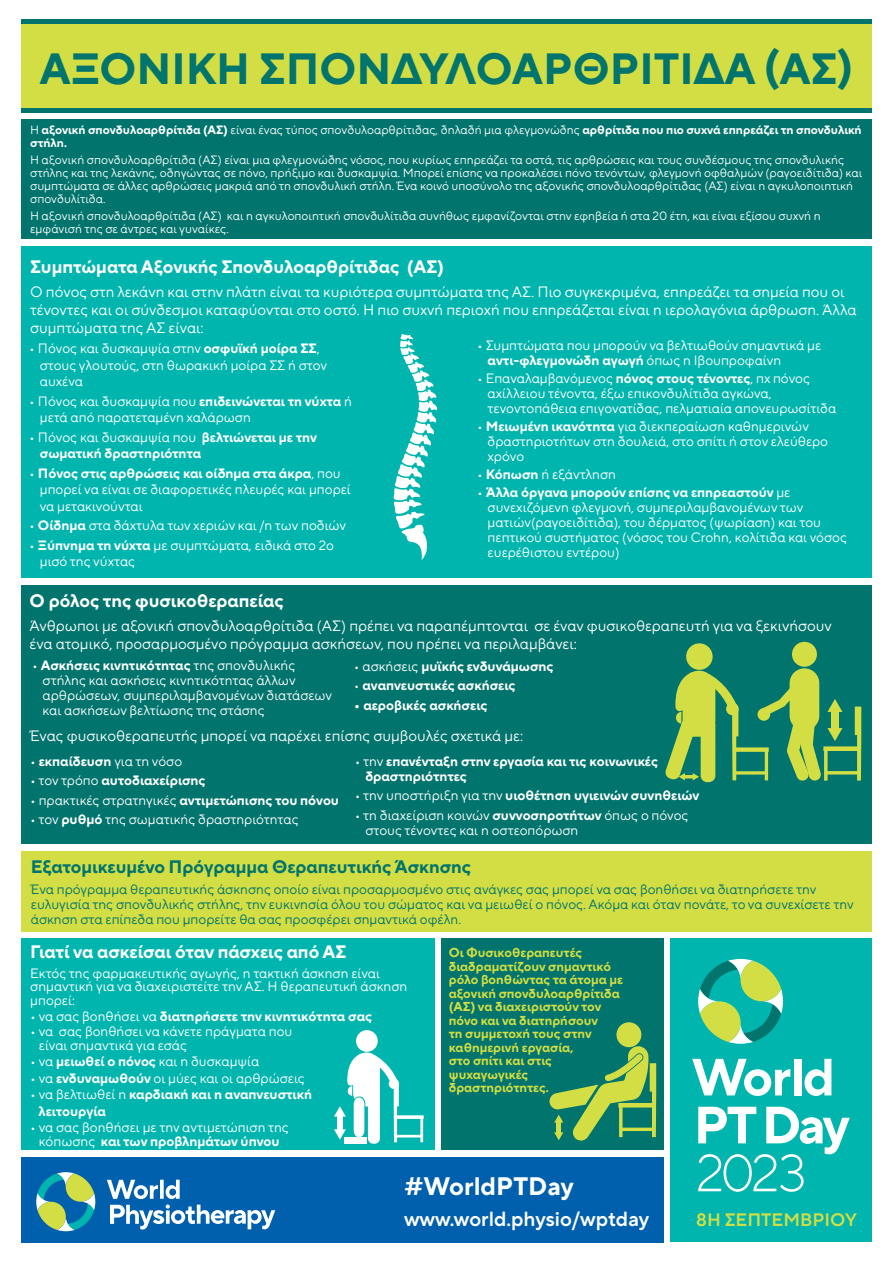
<style>
.page{position:relative;width:893px;height:1263px;background:#fff}
.page>*{position:absolute;margin:0;border:0;box-sizing:border-box;transform-origin:0 0}
.t1{font:700 43.5px "TT Norms Pro";color:#00746d}
.t2{font:700 25.2px "TT Norms Pro";color:#fff}
.t3{font:600 20.4px "TT Norms Pro";color:#fff}
.t4{font:700 18px "TT Norms Pro";color:#fff}
.t5{font:700 18px "TT Norms Pro";color:#00746d}
.t6{font:600 18px "TT Norms Pro";color:#d2de43}
.t7{font:15px/18px "TT Norms Pro";color:#fff}
.t8{font:13.5px/15px "TT Norms Pro";color:#fff}
.t9{font:700 13.5px/16.5px "TT Norms Pro";color:#fff}
.t10{font:13.5px/15px "TT Norms Pro";color:#00746d}
.t11{font:700 12.9px/13.5px "TT Norms Pro";color:#d2de43}
.t12{font:12px/12.8px "TT Norms Pro";color:#fff}
.t13{font:700 12px/12.8px "TT Norms Pro";color:#fff}
.s1{font-weight:400}
.s2{font-weight:700}
</style>
<div class="page">
<div style="left:21px;top:246px;width:851px;height:332px;background:#00b5ae"></div>
<div style="left:21px;top:938px;width:413px;height:212px;background:#00b5ae"></div>
<div style="left:21px;top:24px;width:851px;height:85px;background:#d2de43"></div>
<hr style="left:21px;top:109px;width:851px;height:4px;background:#00746d">
<hr style="left:21px;top:19px;width:851px;height:4px;background:#00746d">
<div style="left:670px;top:938px;width:202px;height:304px;background:#00b5ae"></div>
<svg style="left:698px;top:959px;width:85px;height:85px"></svg>
<svg style="left:692px;top:1059px;width:98px;height:37px"></svg>
<div style="left:794px;top:1059px;width:8px;height:36px;background:#fff"></div>
<svg style="left:804px;top:1059px;width:27px;height:37px"></svg>
<svg style="left:698px;top:1107px;width:152px;height:85px"></svg>
<div style="left:21px;top:119px;width:851px;height:120px;background:#00746d"></div>
<div style="left:21px;top:585px;width:851px;height:259px;background:#00746d"></div>
<div style="left:441px;top:938px;width:222px;height:212px;background:#00746d"></div>
<div style="left:21px;top:851px;width:851px;height:80px;background:#d2de43"></div>
<div style="left:686px;top:643px;width:27px;height:27px;background:#d2de43;border-radius:50%"></div>
<svg style="left:393px;top:334px;width:44px;height:226px"></svg>
<svg style="left:549px;top:1022px;width:107px;height:119px"></svg>
<hr style="left:557px;top:1121px;width:4px;height:14px;background:#d2de43">
<div style="left:21px;top:1157px;width:643px;height:85px;background:#0160ae"></div>
<svg style="left:107px;top:1180px;width:168px;height:49px"></svg>
<svg style="left:36px;top:1172px;width:59px;height:59px"></svg>
<div style="left:792px;top:642px;width:25px;height:25px;background:#d2de43;border-radius:50%"></div>
<svg style="left:665px;top:668px;width:196px;height:113px"></svg>
<div style="left:831px;top:709px;width:7px;height:23px;background:#d2de43"></div>
<div style="left:356px;top:1030px;width:22px;height:22px;background:#fff;border-radius:50%"></div>
<svg style="left:368px;top:1113px;width:12px;height:31px"></svg>
<div style="left:345px;top:1137px;width:22px;height:7px;background:#fff"></div>
<svg style="left:334px;top:1052px;width:90px;height:90px"></svg>
<div style="left:337px;top:1115px;width:6px;height:17px;background:#fff"></div>
<h1 class="t1" style="left:39px;top:37px;width:816px">ΑΞΟΝΙΚΗ ΣΠΟΝΔΥΛΟΑΡΘΡΙΤΙΔΑ (ΑΣ)</h1>
<p class="t13" style="left:30px;top:123px;width:833px"><span class="s1">Η</span> αξονική σπονδυλοαρθρίτιδα (ΑΣ) <span class="s1">είναι ένας τύπος σπονδυλοαρθρίτιδας, δηλαδή μια φλεγμονώδης</span> αρθρίτιδα που πιο συχνά επηρεάζει τη σπονδυλική στήλη.</p>
<p class="t12" style="left:30px;top:153px;width:834px">Η αξονική σπονδυλοαρθρίτιδα (ΑΣ) είναι μια φλεγμονώδης νόσος, που κυρίως επηρεάζει τα οστά, τις αρθρώσεις και τους συνδέσμους της σπονδυλικής στήλης και της λεκάνης, οδηγώντας σε πόνο, πρήξιμο και δυσκαμψία. Μπορεί επίσης να προκαλέσει πόνο τενόντων, φλεγμονή οφθαλμών (ραγοειδίτιδα) και συμπτώματα σε άλλες αρθρώσεις μακριά από τη σπονδυλική στήλη. Ένα κοινό υποσύνολο της αξονικής σπονδυλοαρθρίτιδας (ΑΣ) είναι η αγκυλοποιητική σπονδυλίτιδα.</p>
<p class="t12" style="left:30px;top:208px;width:792px">Η αξονική σπονδυλοαρθρίτιδα (ΑΣ) και η αγκυλοποιητική σπονδυλίτιδα συνήθως εμφανίζονται στην εφηβεία ή στα 20 έτη, και είναι εξίσου συχνή η εμφάνισή της σε άντρες και γυναίκες.</p>
<h3 class="t4" style="left:30px;top:253px;width:415px">Συμπτώματα Αξονικής Σπονδυλοαρθρίτιδας (ΑΣ)</h3>
<p class="t7" style="left:30px;top:281px;width:828px">Ο πόνος στη λεκάνη και στην πλάτη είναι τα κυριότερα συμπτώματα της ΑΣ. Πιο συγκεκριμένα, επηρεάζει τα σημεία που οι τένοντες και οι σύνδεσμοι καταφύονται στο οστό. Η πιο συχνή περιοχή που επηρεάζεται είναι η ιερολαγόνια άρθρωση. Άλλα συμπτώματα της ΑΣ είναι:</p>
<p class="t8" style="left:40px;top:339px;width:289px;line-height:16.5px;text-indent:-11px">• Πόνος και δυσκαμψία στην <span class="s2">οσφυϊκή μοίρα ΣΣ</span>, στους γλουτούς, στη θωρακική μοίρα ΣΣ ή στον αυχένα</p>
<p class="t8" style="left:40px;top:392px;width:314px;line-height:16.5px;text-indent:-11px">• Πόνος και δυσκαμψία που <span class="s2">επιδεινώνεται τη νύχτα</span> ή μετά από παρατεταμένη χαλάρωση</p>
<p class="t9" style="left:40px;top:428px;width:279px;text-indent:-11px"><span class="s1">• Πόνος και δυσκαμψία που</span> βελτιώνεται με την σωματική δραστηριότητα</p>
<p class="t8" style="left:40px;top:464px;width:313px;line-height:16.5px;text-indent:-11px">• <span class="s2">Πόνος στις αρθρώσεις και οίδημα στα άκρα</span>, που μπορεί να είναι σε διαφορετικές πλευρές και μπορεί να μετακινούνται</p>
<p class="t8" style="left:29px;top:517px;width:318px">• <span class="s2">Οίδημα</span> στα δάχτυλα των χεριών και /η των ποδιών</p>
<p class="t8" style="left:40px;top:536px;width:296px;line-height:16.5px;text-indent:-11px">• <span class="s2">Ξύπνημα τη νύχτα</span> με συμπτώματα, ειδικά στο 2ο μισό της νύχτας</p>
<p class="t8" style="left:488px;top:337px;width:335px;text-indent:-11px">• Συμπτώματα που μπορούν να βελτιωθούν σημαντικά με <span class="s2">αντι-φλεγμονώδη αγωγή</span> όπως η Ιβουπροφαίνη</p>
<p class="t8" style="left:488px;top:370px;width:350px;text-indent:-11px">• Επαναλαμβανόμενος <span class="s2">πόνος στους τένοντες</span>, πχ πόνος αχίλλειου τένοντα, έξω επικονδυλίτιδα αγκώνα, τενοντοπάθεια επιγονατίδας, πελματιαία απονευρωσίτιδα</p>
<p class="t8" style="left:488px;top:418px;width:342px;text-indent:-11px">• <span class="s2">Μειωμένη ικανότητα</span> για διεκπεραίωση καθημερινών δραστηριοτήτων στη δουλειά, στο σπίτι ή στον ελεύθερο χρόνο</p>
<p class="t8" style="left:477px;top:466px;width:140px">• <span class="s2">Κόπωση</span> ή εξάντληση</p>
<p class="t8" style="left:488px;top:484px;width:361px;text-indent:-11px">• <span class="s2">Άλλα όργανα μπορούν επίσης να επηρεαστούν</span> με συνεχιζόμενη φλεγμονή, συμπεριλαμβανομένων των ματιών(ραγοειδίτιδα), του δέρματος (ψωρίαση) και του πεπτικού συστήματος (νόσος του Crohn, κολίτιδα και νόσος ευερέθιστου εντέρου)</p>
<h3 class="t4" style="left:30px;top:587px;width:256px">Ο ρόλος της φυσικοθεραπείας</h3>
<p class="t7" style="left:30px;top:615px;width:804px">Άνθρωποι με αξονική σπονδυλοαρθρίτιδα (ΑΣ) πρέπει να παραπέμπτονται σε έναν φυσικοθεραπευτή για να ξεκινήσουν ένα ατομικό, προσαρμοσμένο πρόγραμμα ασκήσεων, που πρέπει να περιλαμβάνει:</p>
<p class="t8" style="left:43px;top:657px;width:291px;text-indent:-11px">• <span class="s2">Ασκήσεις κινητικότητας</span> της σπονδυλικής στήλης και ασκήσεις κινητικότητας άλλων αρθρώσεων, συμπεριλαμβανομένων διατάσεων και ασκήσεων βελτίωσης της στάσης</p>
<p class="t9" style="left:354px;top:657px;width:201px"><span class="s1">• ασκήσεις</span> μυϊκής ενδυνάμωσης</p>
<p class="t9" style="left:354px;top:676px;width:163px"><span class="s1">•</span> αναπνευστικές ασκήσεις</p>
<p class="t9" style="left:354px;top:696px;width:135px">• αεροβικές ασκήσεις</p>
<p class="t7" style="left:30px;top:726px;width:495px">Ένας φυσικοθεραπευτής μπορεί να παρέχει επίσης συμβουλές σχετικά με:</p>
<p class="t8" style="left:30px;top:753px;width:154px">• <span class="s2">εκπαίδευση</span> για τη νόσο</p>
<p class="t9" style="left:30px;top:771px;width:177px"><span class="s1">• τον τρόπο</span> αυτοδιαχείρισης</p>
<p class="t8" style="left:30px;top:792px;width:310px">• πρακτικές στρατηγικές <span class="s2">αντιμετώπισης του πόνου</span></p>
<p class="t8" style="left:30px;top:811px;width:270px">• τον <span class="s2">ρυθμό</span> της σωματικής δραστηριότητας</p>
<p class="t9" style="left:365px;top:753px;width:294px;line-height:15px;text-indent:-11px"><span class="s1">• την</span> επανένταξη στην εργασία και τις κοινωνικές δραστηριότητες</p>
<p class="t9" style="left:355px;top:786px;width:346px"><span class="s1">• την υποστήριξη για την</span> υιοθέτηση υγιεινών συνηθειών</p>
<p class="t8" style="left:365px;top:807px;width:325px;text-indent:-11px">• τη διαχείριση κοινών <span class="s2">συννοσηροτήτων</span> όπως ο πόνος στους τένοντες και η οστεοπόρωση</p>
<h3 class="t5" style="left:31px;top:853px;width:442px">Εξατομικευμένο Πρόγραμμα Θεραπευτικής Άσκησης</h3>
<p class="t10" style="left:31px;top:880px;width:824px">Ένα πρόγραμμα θεραπευτικής άσκησης οποίο είναι προσαρμοσμένο στις ανάγκες σας μπορεί να σας βοηθήσει να διατηρήσετε την ευλυγισία της σπονδυλικής στήλης, την ευκινησία όλου του σώματος και να μειωθεί ο πόνος. Ακόμα και όταν πονάτε, το να συνεχίσετε την άσκηση στα επίπεδα που μπορείτε θα σας προσφέρει σημαντικά οφέλη.</p>
<h3 class="t4" style="left:30px;top:939px;width:317px">Γιατί να ασκείσαι όταν πάσχεις από ΑΣ</h3>
<p class="t8" style="left:30px;top:965px;width:379px;line-height:13.5px">Εκτός της φαρμακευτικής αγωγής, η τακτική άσκηση είναι σημαντική για να διαχειριστείτε την ΑΣ. Η θεραπευτική άσκηση μπορεί:</p>
<p class="t9" style="left:30px;top:1007px;width:343px"><span class="s1">• να σας βοηθήσει να</span> διατηρήσετε την κινητικότητα σας</p>
<p class="t8" style="left:39px;top:1024px;width:255px;line-height:13.5px;text-indent:-9px">• να σας βοηθήσει να κάνετε πράγματα που είναι σημαντικά για εσάς</p>
<p class="t8" style="left:30px;top:1053px;width:230px">• να <span class="s2">μειωθεί ο πόνος</span> και η δυσκαμψία</p>
<p class="t8" style="left:30px;top:1069px;width:276px">• να <span class="s2">ενδυναμωθούν</span> οι μύες και οι αρθρώσεις</p>
<p class="t9" style="left:39px;top:1085px;width:275px;text-indent:-8px"><span class="s1">• να βελτιωθεί η</span> καρδιακή και η αναπνευστική λειτουργία</p>
<p class="t8" style="left:30px;top:1120px;width:260px;line-height:13.5px;text-align:center">• να σας βοηθήσει με την αντιμετώπιση της κόπωσης <span class="s2">και των προβλημάτων ύπνου</span></p>
<p class="t11" style="left:449px;top:945px;width:176px">Οι Φυσικοθεραπευτές διαδραματίζουν σημαντικό ρόλο βοηθώντας τα άτομα με αξονική σπονδυλοαρθρίτιδα (ΑΣ) να διαχειριστούν τον πόνο και να διατηρήσουν<br>τη συμμετοχή τους στην καθημερινή εργασία,<br>στο σπίτι και στις ψυχαγωγικές δραστηριότητες.</p>
<h2 class="t2" style="left:405px;top:1168px;width:171px">#WorldPTDay</h2>
<h3 class="t3" style="left:404px;top:1204px;width:247px">www.world.physio/wptday</h3>
<h3 class="t6" style="left:696px;top:1206px;width:162px">8Η ΣΕΠΤΕΜΒΡΙΟΥ</h3>
</div>
